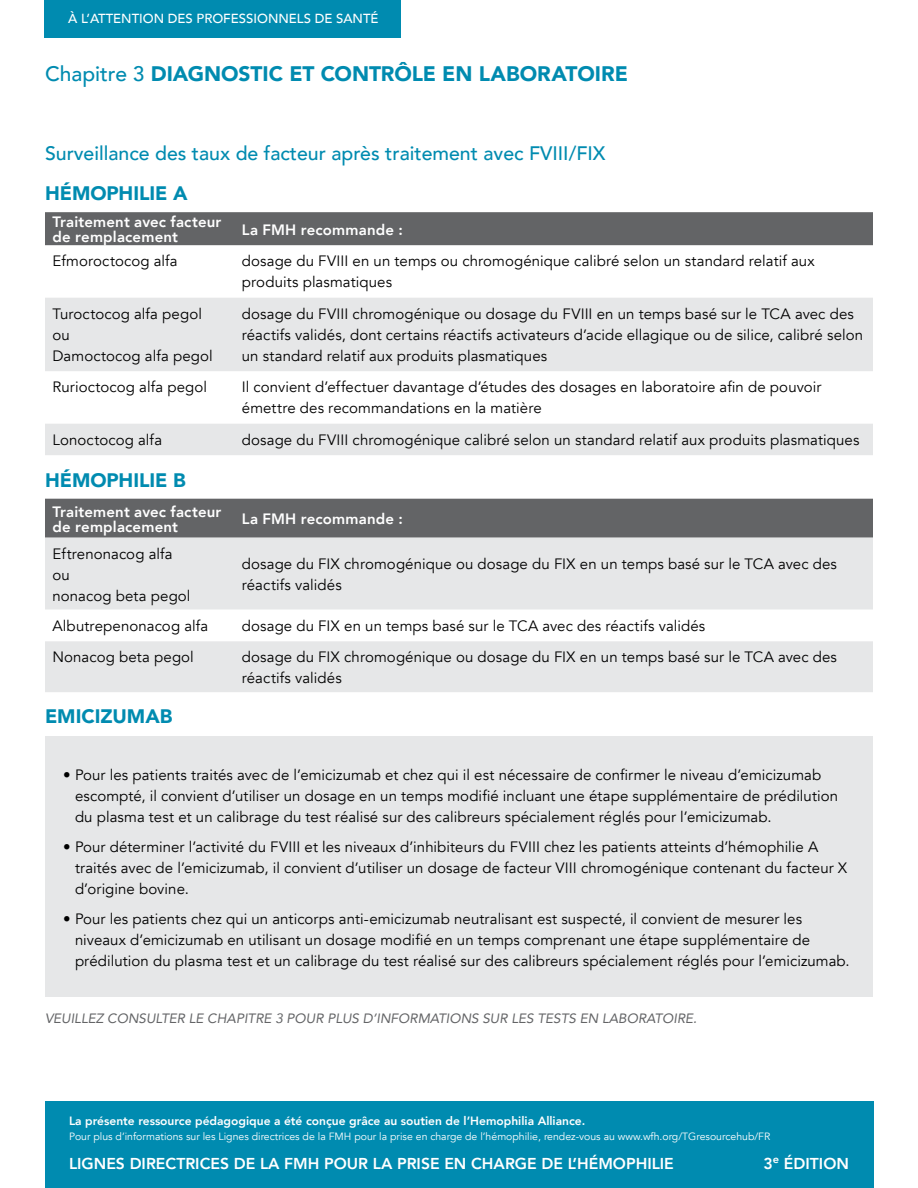
<style>
.page{position:relative;width:918px;height:1188px;background:#fff}
.page>*{position:absolute;margin:0;border:0;box-sizing:border-box;transform-origin:0 0}
.Chapter{font:900 21px "Avenir";color:#008bb0}
.Sous-titre{font:500 19.5px "Avenir";color:#008bb0}
.Titre{font:900 19.5px "Avenir";color:#008bb0}
.t1{font:800 15.75px "Avenir";color:#fff}
.Texte{font:15px/21px "Avenir";letter-spacing:.005em;color:#000}
.Texte-2{font:800 15px/15px "Avenir";letter-spacing:.01em;color:#fff}
.Target_Audience{font:italic 13.5px "Avenir";color:#636466}
.t2{font:500 13.2px "Avenir";color:#fff}
.t3{font:800 12px "Avenir";color:#fff}
.t4{font:10.5px "Avenir";color:#fff}
.s1{font-weight:500}
</style>
<div class="page">
<div style="left:45px;top:1102px;width:828px;height:86px;background:#008bb0"></div>
<div style="left:44px;top:0;width:356px;height:38px;background:#008bb0"></div>
<div style="left:45px;top:212px;width:828px;height:33px;background:#636466"></div>
<svg style="left:45px;top:298px;width:828px;height:157px;fill:#e6e7e8"></svg>
<div style="left:45px;top:499px;width:828px;height:39px;background:#636466"></div>
<div style="left:45px;top:538px;width:828px;height:154px;background:#e6e7e8"></div>
<svg style="left:45px;top:610px;width:828px;height:31px"></svg>
<div style="left:45px;top:736px;width:828px;height:261px;background:#e6e7e8"></div>
<p class="t2" style="left:68px;top:7px;width:312px">À L’ATTENTION DES PROFESSIONNELS DE SANTÉ</p>
<p class="Chapter" style="left:45px;top:56px;width:584px"><span class="s1">Chapitre 3</span> DIAGNOSTIC ET CONTRÔLE EN LABORATOIRE</p>
<p class="Sous-titre" style="left:45px;top:136px;width:562px">Surveillance des taux de facteur après traitement avec FVIII/FIX</p>
<p class="Titre" style="left:45px;top:177px;width:144px">HÉMOPHILIE A</p>
<p class="Texte-2" style="left:52px;top:215px;width:170px">Traitement avec facteur de remplacement</p>
<p class="Texte-2" style="left:242px;top:222px;width:163px">La FMH recommande :</p>
<p class="Texte" style="left:52px;top:251px;width:127px">Efmoroctocog alfa</p>
<p class="Texte" style="left:242px;top:251px;width:574px">dosage du FVIII en un temps ou chromogénique calibré selon un standard relatif aux produits plasmatiques</p>
<p class="Texte" style="left:52px;top:303px;width:162px">Turoctocog alfa pegol ou<br>Damoctocog alfa pegol</p>
<p class="Texte" style="left:242px;top:303px;width:623px">dosage du FVIII chromogénique ou dosage du FVIII en un temps basé sur le TCA avec des réactifs validés, dont certains réactifs activateurs d’acide ellagique ou de silice, calibré selon un standard relatif aux produits plasmatiques</p>
<p class="Texte" style="left:52px;top:377px;width:156px">Rurioctocog alfa pegol</p>
<p class="Texte" style="left:242px;top:377px;width:581px">Il convient d’effectuer davantage d’études des dosages en laboratoire afin de pouvoir émettre des recommandations en la matière</p>
<p class="Texte" style="left:52px;top:429px;width:111px">Lonoctocog alfa</p>
<p class="Texte" style="left:242px;top:429px;width:619px">dosage du FVIII chromogénique calibré selon un standard relatif aux produits plasmatiques</p>
<p class="Titre" style="left:45px;top:463px;width:142px">HÉMOPHILIE B</p>
<p class="Texte-2" style="left:52px;top:504px;width:170px">Traitement avec facteur de remplacement</p>
<p class="Texte-2" style="left:242px;top:512px;width:163px">La FMH recommande :</p>
<p class="Texte" style="left:52px;top:543px;width:140px">Eftrenonacog alfa ou<br>nonacog beta pegol</p>
<p class="Texte" style="left:242px;top:554px;width:597px">dosage du FIX chromogénique ou dosage du FIX en un temps basé sur le TCA avec des réactifs validés</p>
<p class="Texte" style="left:52px;top:615px;width:157px">Albutrepenonacog alfa</p>
<p class="Texte" style="left:242px;top:615px;width:465px">dosage du FIX en un temps basé sur le TCA avec des réactifs validés</p>
<p class="Texte" style="left:52px;top:647px;width:143px">Nonacog beta pegol</p>
<p class="Texte" style="left:242px;top:647px;width:597px">dosage du FIX chromogénique ou dosage du FIX en un temps basé sur le TCA avec des réactifs validés</p>
<p class="Titre" style="left:45px;top:700px;width:129px">EMICIZUMAB</p>
<p class="Texte" style="left:75px;top:765px;width:765px;text-indent:-12px">• Pour les patients traités avec de l’emicizumab et chez qui il est nécessaire de confirmer le niveau d’emicizumab escompté, il convient d’utiliser un dosage en un temps modifié incluant une étape supplémentaire de prédilution du plasma test et un calibrage du test réalisé sur des calibreurs spécialement réglés pour l’emicizumab.</p>
<p class="Texte" style="left:75px;top:837px;width:774px;text-indent:-12px">• Pour déterminer l’activité du FVIII et les niveaux d’inhibiteurs du FVIII chez les patients atteints d’hémophilie A traités avec de l’emicizumab, il convient d’utiliser un dosage de facteur VIII chromogénique contenant du facteur X d’origine bovine.</p>
<p class="Texte" style="left:75px;top:909px;width:776px;text-indent:-12px">• Pour les patients chez qui un anticorps anti-emicizumab neutralisant est suspecté, il convient de mesurer les niveaux d’emicizumab en utilisant un dosage modifié en un temps comprenant une étape supplémentaire de prédilution du plasma test et un calibrage du test réalisé sur des calibreurs spécialement réglés pour l’emicizumab.</p>
<p class="Target_Audience" style="left:45px;top:1010px;width:654px">VEUILLEZ CONSULTER LE CHAPITRE 3 POUR PLUS D’INFORMATIONS SUR LES TESTS EN LABORATOIRE.</p>
<p class="t3" style="left:69px;top:1111px;width:518px">La présente ressource pédagogique a été conçue grâce au soutien de l’Hemophilia Alliance.</p>
<p class="t4" style="left:69px;top:1130px;width:703px">Pour plus d’informations sur les Lignes directrices de la FMH pour la prise en charge de l’hémophilie, rendez-vous au www.wfh.org/TGresourcehub/FR</p>
<p class="t1" style="left:69px;top:1151px;width:606px">LIGNES DIRECTRICES DE LA FMH POUR LA PRISE EN CHARGE DE L’HÉMOPHILIE</p>
<p class="t1" style="left:764px;top:1151px;width:87px">3<sup>e</sup> ÉDITION</p>
</div>
